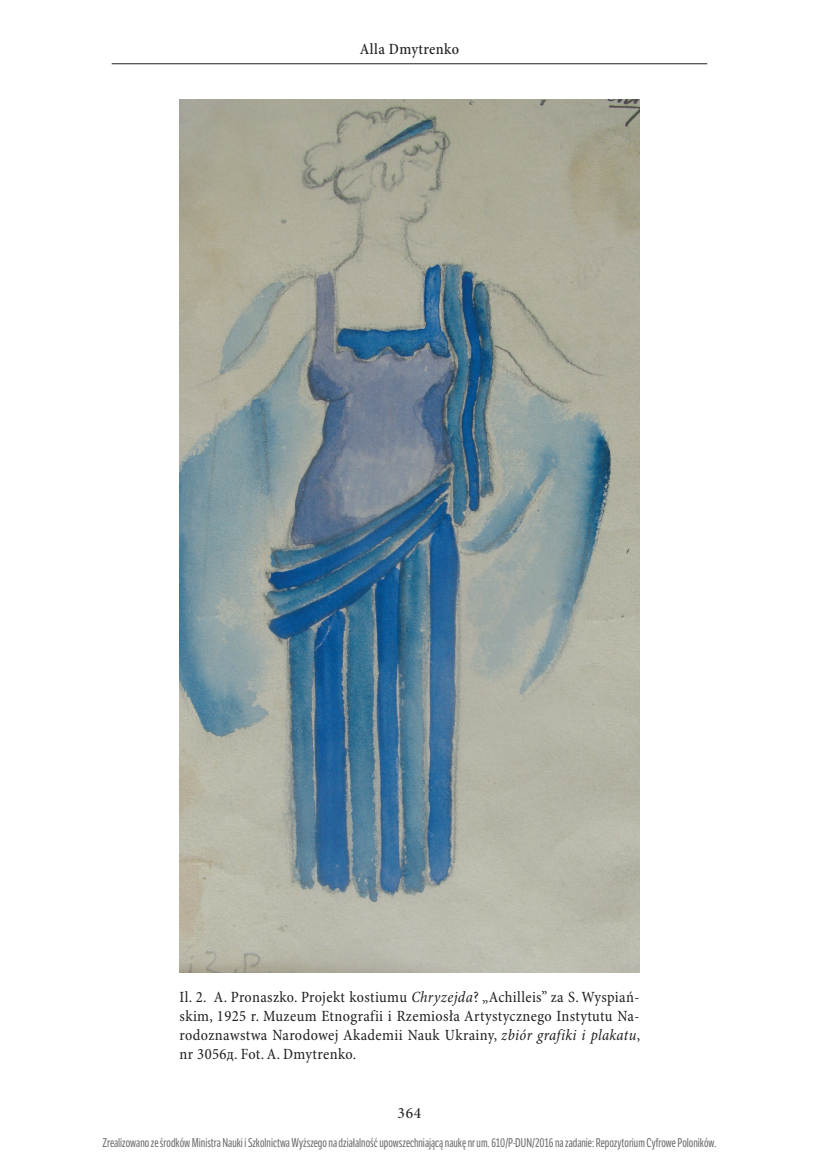
<style>
.page{position:relative;width:819px;height:1166px;background:#fff}
.page>*{position:absolute;margin:0;border:0;box-sizing:border-box;transform-origin:0 0}
.t1{font:condensed 15.75px/19.2px "Minion Pro";letter-spacing:.02em;color:#231f20;text-align:justify}
.t2{font:500 condensed 15.75px "Minion Pro";letter-spacing:.025em;color:#231f20}
.t3{font:15.75px "Minion Pro Medium Subh";color:#231f20}
.t4{font:12.25px "LFT Etica Compressed";color:#6b6b6b}
.s1{font-style:italic}
</style>
<div class="page">
<hr style="left:112px;top:63px;width:595px;height:1px;background:#231f20">
<img style="left:179px;top:100px;width:460px;height:872px">
<p class="t2" style="left:360px;top:39px;width:101px">Alla Dmytrenko</p>
<p class="t1" style="left:179px;top:987px;width:462px">Il. 2. A. Pronaszko. Projekt kostiumu <span class="s1">Chryzejda</span>? „Achilleis” za S. Wyspiań&shy;skim, 1925 r. Muzeum Etnografii i Rzemiosła Artystycznego Instytutu Na&shy;rodoznawstwa Narodowej Akademii Nauk Ukrainy, <span class="s1">zbiór grafiki i plakatu</span>, nr 3056д. Fot. A. Dmytrenko.</p>
<p class="t3" style="left:397px;top:1104px;width:25px">364</p>
<p class="t4" style="left:102px;top:1136px;width:615px">Zrealizowano ze środków Ministra Nauki i Szkolnictwa Wyższego na działalność upowszechniającą naukę nr um. 610/P-DUN/2016 na zadanie: Repozytorium Cyfrowe Poloników.</p>
</div>
